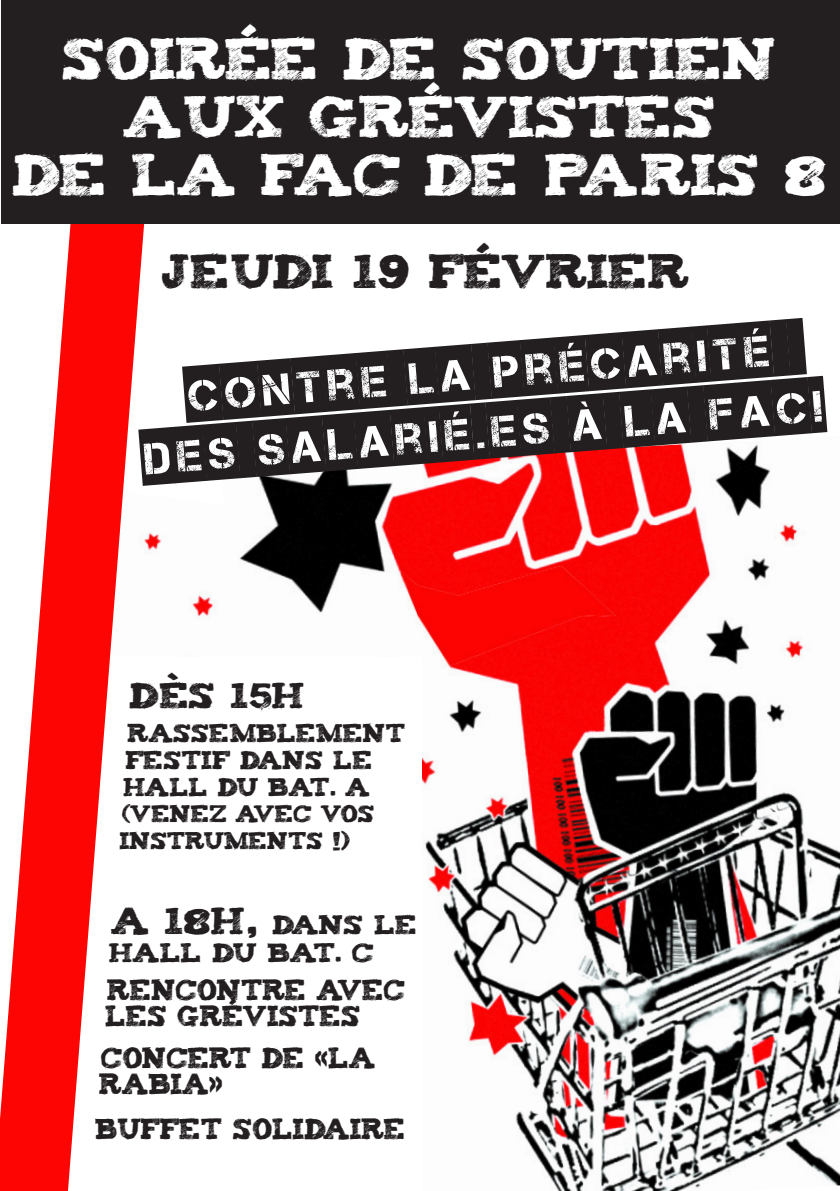
<style>
.page{position:relative;width:840px;height:1191px;background:#fff}
.page>*{position:absolute;margin:0;border:0;box-sizing:border-box;transform-origin:0 0}
.t1{font:54.6px "Take Cover";color:#231f20}
.t2{font:48px "Tiza";color:#fff}
.t3{font:39.6px "Tiza";color:#231f20}
.t4{font:29.6px "Tiza";color:#231f20}
.t5{font:24px/25.4px "Tiza";color:#231f20;scale:.9 1}
.t6{font:22px/28.2px "Tiza";color:#231f20}
.t7{font:21.2px/26.8px "Tiza";color:#231f20;scale:.95 1}
.t8{font:19.8px/26.8px "Tiza";color:#231f20;scale:.94 1}
.s1{font-size:31px}
</style>
<div class="page">
<img style="left:145px;top:533px;width:69px;height:83px">
<img style="left:239px;top:478px;width:600px;height:713px">
<svg style="left:258px;top:444px;width:513px;height:34px"></svg>
<div style="left:74px;top:657px;width:348px;height:534px;background:#fff"></div>
<svg style="left:0;top:223px;width:145px;height:968px;fill:#fd0604"></svg>
<div style="left:1px;top:0;width:838px;height:223px;background:#231f20"></div>
<p class="t2" style="left:63px;top:21px;width:715px">SOIRÉE DE SOUTIEN</p>
<p class="t2" style="left:124px;top:79px;width:593px">AUX GRÉVISTES</p>
<p class="t2" style="left:13px;top:136px;width:815px">DE LA FAC DE PARIS 8</p>
<p class="t3" style="left:162px;top:240px;width:527px">JEUDI 19 FÉVRIER</p>
<p class="t1" style="left:182px;top:369px;width:590px;rotate:-5deg">Contre la précarité</p>
<p class="t1" style="left:138px;top:432px;width:687px;rotate:-5deg">des salarié.es à la fac!</p>
<p class="t4" style="left:130px;top:672px;width:178px">DÈS 15H</p>
<p class="t7" style="left:124px;top:717px;width:298px">RASSEMBLEMENT<br>FESTIF DANS LE<br>HALL DU BAT. A</p>
<p class="t8" style="left:120px;top:798px;width:273px">(VENEZ AVEC VOS<br>INSTRUMENTS !)</p>
<p class="t6" style="left:110px;top:908px;width:309px"><span class="s1">A 18H,</span> DANS LE<br>HALL DU BAT. C</p>
<p class="t5" style="left:106px;top:975px;width:334px">RENCONTRE AVEC<br>LES GRÉVISTES</p>
<p class="t5" style="left:100px;top:1042px;width:308px">CONCERT DE «LA<br>RABIA»</p>
<p class="t5" style="left:96px;top:1113px;width:346px">BUFFET SOLIDAIRE</p>
</div>
